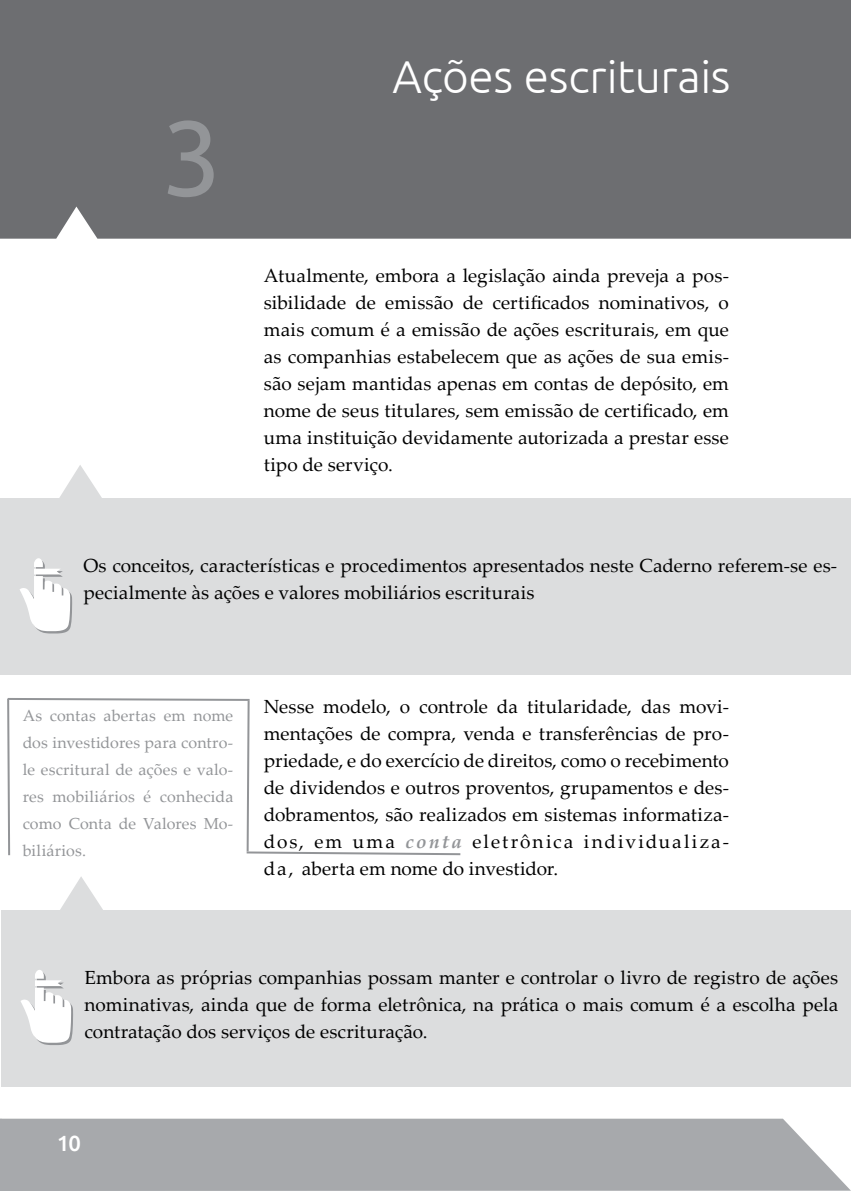
<style>
.page{position:relative;width:851px;height:1191px;background:#fff}
.page>*{position:absolute;margin:0;border:0;box-sizing:border-box;transform-origin:0 0}
.t1{font:106px "Ubuntu";color:#939598}
.t2{font:300 46px "Ubuntu";letter-spacing:-.005em;color:#fff}
.t3{font:500 22px "Ubuntu";color:#fff}
.t4{font:19px/27px "Palatino Linotype";letter-spacing:.01em;color:#000;text-align:justify}
.t5{font:16px/27px "Palatino Linotype";letter-spacing:.01em;color:#939598;text-align:justify}
.s1{font-weight:700;font-style:italic;color:#939598}
</style>
<div class="page">
<div style="left:0;top:1118px;width:850px;height:73px;background:#a7a9ac"></div>
<div style="left:0;top:498px;width:850px;height:177px;background:#dcddde"></div>
<div style="left:1px;top:910px;width:849px;height:176px;background:#dcddde"></div>
<svg style="left:20px;top:558px;width:52px;height:75px"></svg>
<svg style="left:21px;top:970px;width:52px;height:75px"></svg>
<svg style="left:59px;top:465px;width:43px;height:33px"></svg>
<svg style="left:60px;top:877px;width:43px;height:33px"></svg>
<div style="left:0;top:0;width:850px;height:239px;background:#6d6e71"></div>
<svg style="left:7px;top:698px;width:454px;height:158px"></svg>
<h1 class="t1" style="left:162px;top:94px;width:61px">3</h1>
<h2 class="t2" style="left:392px;top:49px;width:339px">Ações escriturais</h2>
<p class="t4" style="left:264px;top:261px;width:466px">Atualmente, embora a legislação ainda preveja a pos&shy;sibilidade de emissão de certificados nominativos, o mais comum é a emissão de ações escriturais, em que as companhias estabelecem que as ações de sua emis&shy;são sejam mantidas apenas em contas de depósito, em nome de seus titulares, sem emissão de certificado, em uma instituição devidamente autorizada a prestar esse tipo de serviço.</p>
<p class="t4" style="left:83px;top:551px;width:755px">Os conceitos, características e procedimentos apresentados neste Caderno referem-se es&shy;pecialmente às ações e valores mobiliários escriturais</p>
<p class="t5" style="left:23px;top:701px;width:212px">As contas abertas em nome dos investidores para contro&shy;le escritural de ações e valo&shy;res mobiliários é conhecida como Conta de Valores Mo&shy;biliários.</p>
<p class="t4" style="left:264px;top:692px;width:466px">Nesse modelo, o controle da titularidade, das movi&shy;mentações de compra, venda e transferências de pro&shy;priedade, e do exercício de direitos, como o recebimento de dividendos e outros proventos, grupamentos e des&shy;dobramentos, são realizados em sistemas informatiza&shy;dos, em uma <span class="s1">conta</span> eletrônica individualiza&shy;da, aberta em nome do investidor.</p>
<p class="t4" style="left:84px;top:963px;width:755px">Embora as próprias companhias possam manter e controlar o livro de registro de ações nominativas, ainda que de forma eletrônica, na prática o mais comum é a escolha pela contratação dos serviços de escrituração.</p>
<p class="t3" style="left:57px;top:1129px;width:26px">10</p>
</div>
